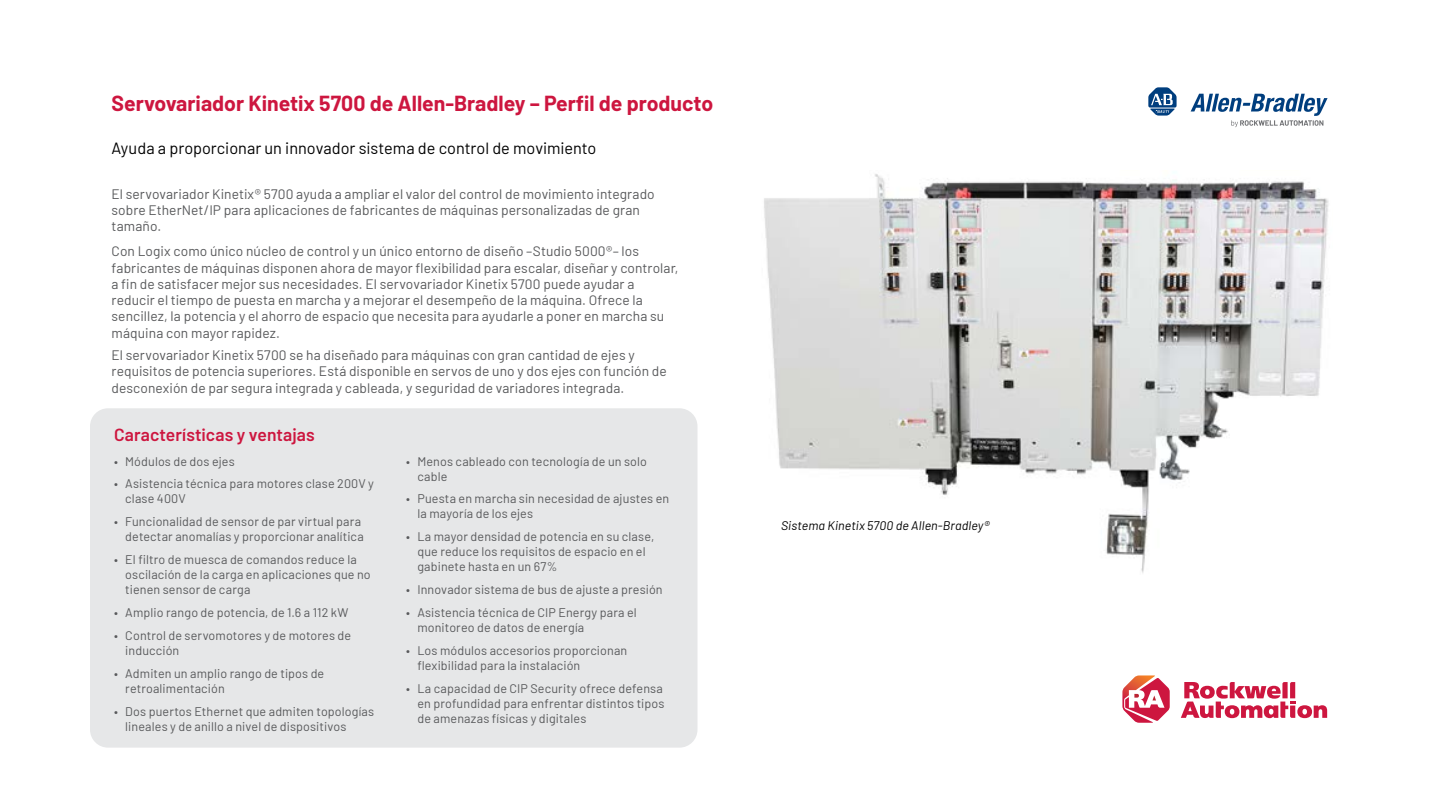
<style>
.page{position:relative;width:1440px;height:810px;background:#fff}
.page>*{position:absolute;margin:0;border:0;box-sizing:border-box;transform-origin:0 0}
.t1{font:700 21.25px "Barlow";color:#cd163f}
.t2{font:600 17.5px "Barlow";letter-spacing:.005em;color:#cd163f}
.t3{font:16.25px "Barlow";color:#000}
.t4{font:13.75px/16.2px "Barlow";letter-spacing:.005em;color:#58595b}
.t5{font:12.5px/15px "Barlow";letter-spacing:.01em;color:#58595b}
.t6{font:italic 12.5px "Barlow";letter-spacing:.01em;color:#000}
</style>
<div class="page">
<img style="left:764px;top:174px;width:565px;height:399px">
<div style="left:90px;top:408px;width:608px;height:340px;background:#e6e7e8;border-radius:18px"></div>
<svg style="left:1148px;top:87px;width:29px;height:29px"></svg>
<svg style="left:1191px;top:94px;width:137px;height:33px"></svg>
<svg style="left:1181px;top:682px;width:146px;height:36px"></svg>
<svg style="left:1122px;top:675px;width:48px;height:48px"></svg>
<h1 class="t1" style="left:112px;top:88px;width:603px">Servovariador Kinetix 5700 de Allen-Bradley – Perfil de producto</h1>
<h3 class="t3" style="left:112px;top:136px;width:486px">Ayuda a proporcionar un innovador sistema de control de movimiento</h3>
<p class="t4" style="left:112px;top:184px;width:545px">El servovariador Kinetix® 5700 ayuda a ampliar el valor del control de movimiento integrado sobre EtherNet/IP para aplicaciones de fabricantes de máquinas personalizadas de gran tamaño.</p>
<p class="t4" style="left:112px;top:242px;width:569px">Con Logix como único núcleo de control y un único entorno de diseño –Studio 5000®– los fabricantes de máquinas disponen ahora de mayor flexibilidad para escalar, diseñar y controlar, a fin de satisfacer mejor sus necesidades. El servovariador Kinetix 5700 puede ayudar a reducir el tiempo de puesta en marcha y a mejorar el desempeño de la máquina. Ofrece la sencillez, la potencia y el ahorro de espacio que necesita para ayudarle a poner en marcha su máquina con mayor rapidez.</p>
<p class="t4" style="left:112px;top:346px;width:557px">El servovariador Kinetix 5700 se ha diseñado para máquinas con gran cantidad de ejes y requisitos de potencia superiores. Está disponible en servos de uno y dos ejes con función de desconexión de par segura integrada y cableada, y seguridad de variadores integrada.</p>
<h2 class="t2" style="left:114px;top:421px;width:202px">Características y ventajas</h2>
<p class="t5" style="left:114px;top:453px;width:122px">• Módulos de dos ejes</p>
<p class="t5" style="left:125px;top:475px;width:250px;text-indent:-11px">• Asistencia técnica para motores clase 200V y clase 400V</p>
<p class="t5" style="left:114px;top:513px;width:251px;text-align:right">• Funcionalidad de sensor de par virtual para detectar anomalías y proporcionar analítica</p>
<p class="t5" style="left:125px;top:551px;width:247px;text-indent:-11px">• El filtro de muesca de comandos reduce la oscilación de la carga en aplicaciones que no tienen sensor de carga</p>
<p class="t5" style="left:114px;top:604px;width:236px">• Amplio rango de potencia, de 1.6 a 112 kW</p>
<p class="t5" style="left:125px;top:627px;width:227px;text-indent:-11px">• Control de servomotores y de motores de inducción</p>
<p class="t5" style="left:125px;top:665px;width:201px;text-indent:-11px">• Admiten un amplio rango de tipos de retroalimentación</p>
<p class="t5" style="left:125px;top:703px;width:250px;text-indent:-11px">• Dos puertos Ethernet que admiten topologías lineales y de anillo a nivel de dispositivos</p>
<p class="t5" style="left:417px;top:453px;width:231px;text-indent:-11px">• Menos cableado con tecnología de un solo cable</p>
<p class="t5" style="left:417px;top:490px;width:253px;text-indent:-11px">• Puesta en marcha sin necesidad de ajustes en la mayoría de los ejes</p>
<p class="t5" style="left:417px;top:528px;width:238px;text-indent:-11px">• La mayor densidad de potencia en su clase, que reduce los requisitos de espacio en el gabinete hasta en un 67%</p>
<p class="t5" style="left:406px;top:581px;width:258px">• Innovador sistema de bus de ajuste a presión</p>
<p class="t5" style="left:417px;top:604px;width:221px;text-indent:-11px">• Asistencia técnica de CIP Energy para el monitoreo de datos de energía</p>
<p class="t5" style="left:417px;top:642px;width:211px;text-indent:-11px">• Los módulos accesorios proporcionan flexibilidad para la instalación</p>
<p class="t5" style="left:417px;top:680px;width:249px;text-align:justify;text-indent:-11px">• La capacidad de CIP Security ofrece defensa en profundidad para enfrentar distintos tipos de amenazas físicas y digitales</p>
<p class="t6" style="left:781px;top:516px;width:210px">Sistema Kinetix 5700 de Allen-Bradley®</p>
</div>
